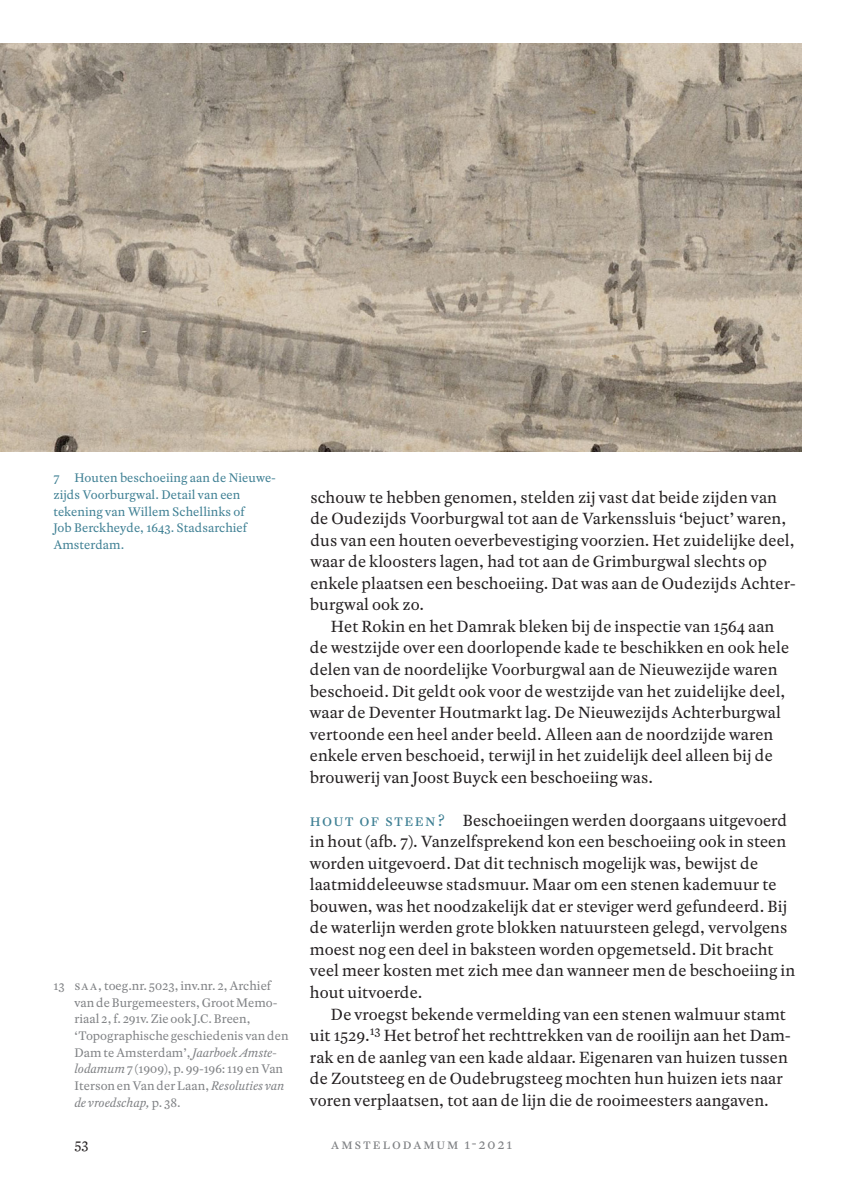
<style>
.page{position:relative;width:844px;height:1191px;background:#fff}
.page>*{position:absolute;margin:0;border:0;box-sizing:border-box;transform-origin:0 0}
.Standaard{font:17.15px/21.5px "Rosart";color:#231f20}
.t1{font:14.88px "Rosart";letter-spacing:.125em;color:#808285}
.t2{font:14.88px "Rosart";color:#231f20}
.Eindnoottekst{font:13.12px/16.6px "Rosart";color:#808285}
.Standaard-2{font:13.12px/16.6px "Rosart";color:#3f8094}
.s1{font-style:italic}
.s2{color:#3f8094}
</style>
<div class="page">
<img style="left:0;top:43px;width:801px;height:409px">
<p class="Standaard-2" style="left:53px;top:469px;width:223px">7 Houten beschoeiing aan de Nieuwe&shy;zijds Voorburgwal. Detail van een tekening van Willem Schellinks of<br>Job Berckheyde, 1643. Stadsarchief<br>Amsterdam.</p>
<p class="Eindnoottekst" style="left:74px;top:977px;width:215px;text-indent:-21px">13 saa, toeg.nr. 5023, inv.nr. 2, Archief van de Burgemeesters, Groot Memo&shy;riaal 2, f. 291v. Zie ook J.C. Breen, ‘Topographische geschiedenis van den Dam te Amsterdam’, <span class="s1">Jaarboek Amste&shy;lodamum</span> 7 (1909), p. 99-196: 119 en Van Iterson en Van der Laan, <span class="s1">Resoluties van de vroedschap,</span> p. 38.</p>
<p class="Standaard" style="left:310px;top:486px;width:487px">schouw te hebben genomen, stelden zij vast dat beide zijden van de Oudezijds Voorburgwal tot aan de Varkenssluis ‘bejuct’ waren, dus van een houten oeverbevestiging voorzien. Het zuidelijke deel, waar de kloosters lagen, had tot aan de Grimburgwal slechts op enkele plaatsen een beschoeiing. Dat was aan de Oudezijds Achter&shy;burgwal ook zo.</p>
<p class="Standaard" style="left:310px;top:615px;width:480px;text-indent:21px">Het Rokin en het Damrak bleken bij de inspectie van 1564 aan de westzijde over een doorlopende kade te beschikken en ook hele delen van de noordelijke Voorburgwal aan de Nieuwezijde waren beschoeid. Dit geldt ook voor de westzijde van het zuidelijke deel, waar de Deventer Houtmarkt lag. De Nieuwezijds Achterburgwal vertoonde een heel ander beeld. Alleen aan de noordzijde waren enkele erven beschoeid, terwijl in het zuidelijk deel alleen bij de brouwerij van Joost Buyck een beschoeiing was.</p>
<p class="Standaard" style="left:310px;top:809px;width:487px"><span class="s2">hout of steen?</span> Beschoeiingen werden doorgaans uitgevoerd in hout (afb. 7). Vanzelfsprekend kon een beschoeiing ook in steen worden uitgevoerd. Dat dit technisch mogelijk was, bewijst de laatmiddeleeuwse stadsmuur. Maar om een stenen kademuur te bouwen, was het noodzakelijk dat er steviger werd gefundeerd. Bij de waterlijn werden grote blokken natuursteen gelegd, vervolgens moest nog een deel in baksteen worden opgemetseld. Dit bracht veel meer kosten met zich mee dan wanneer men de beschoeiing in hout uitvoerde.</p>
<p class="Standaard" style="left:310px;top:1002px;width:482px;text-indent:21px">De vroegst bekende vermelding van een stenen walmuur stamt uit 1529.<sup>13</sup> Het betrof het rechttrekken van de rooilijn aan het Dam&shy;rak en de aanleg van een kade aldaar. Eigenaren van huizen tussen de Zoutsteeg en de Oudebrugsteeg mochten hun huizen iets naar voren verplaatsen, tot aan de lijn die de rooimeesters aangaven.</p>
<p class="t2" style="left:74px;top:1133px;width:16px">53</p>
<p class="t1" style="left:331px;top:1133px;width:182px">amstelodamum 1-2021</p>
</div>
